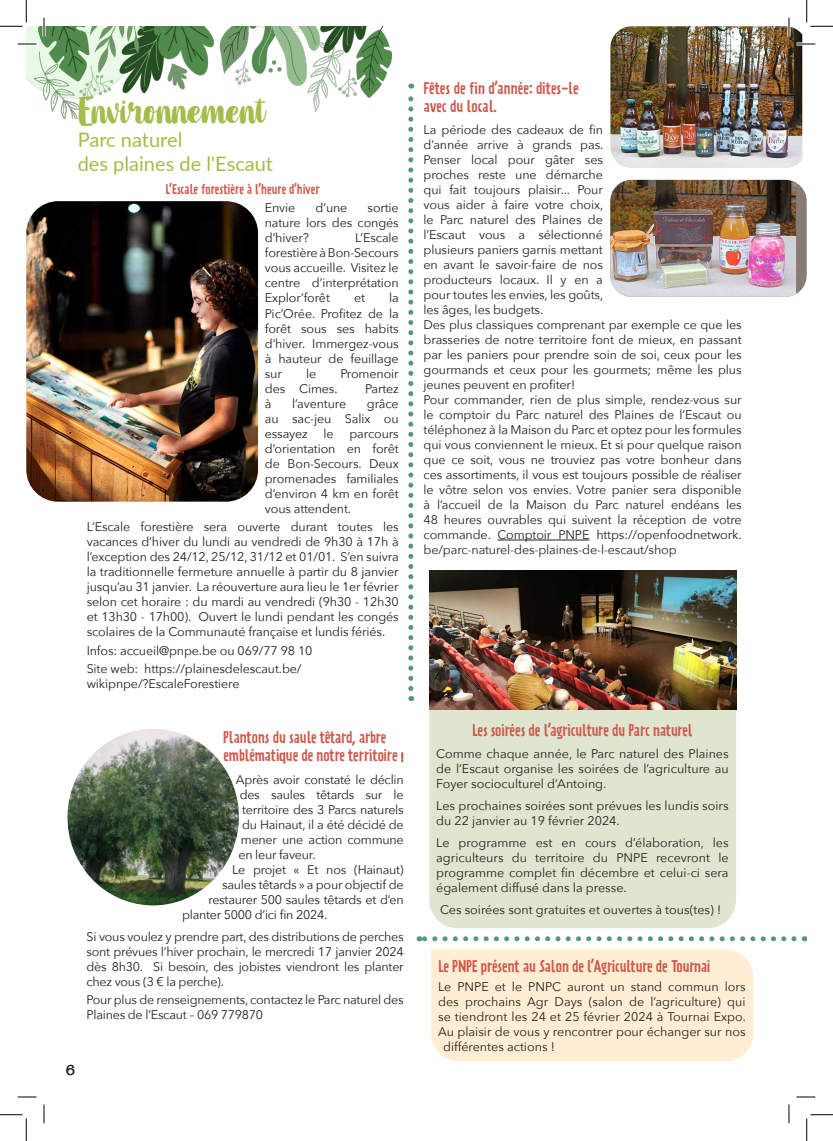
<style>
.page{position:relative;width:833px;height:1141px;background:#fff}
.page>*{position:absolute;margin:0;border:0;box-sizing:border-box;transform-origin:0 0}
.t1{font:31.25px "Mahoni Free Personal Use";color:#a3bd4a}
.t2{font:20px "Lato";color:#a3bd4a}
.t3{font:15px/18px "Prater Sans Pro";letter-spacing:-.02em;color:#ce594c}
.t4{font:600 15px "American Typewriter";color:#231f20}
.t5{font:12.5px/15px "Avenir Next";letter-spacing:-.01em;color:#231f20;text-align:justify}
.t6{font:12.5px "Prater Sans Pro";letter-spacing:-.015em;color:#ce594c}
.s1{font-family:"Myriad Pro";font-size:12.5px}
</style>
<div class="page">
<img style="left:26px;top:26px;width:365px;height:93px">
<img style="left:67px;top:729px;width:172px;height:177px">
<hr style="left:497px;top:539px;width:92px;height:1px;background:#231f20">
<div style="left:429px;top:709px;width:306px;height:219px;background:#e0e5cf"></div>
<div style="left:431px;top:949px;width:322px;height:112px;background:#ffeed4"></div>
<img style="left:429px;top:570px;width:306px;height:139px">
<img style="left:26px;top:201px;width:232px;height:300px">
<img style="left:610px;top:26px;width:191px;height:142px">
<div style="left:610px;top:180px;width:196px;height:117px;background:#897b72;border-radius:21px"></div>
<img style="left:610px;top:180px;width:185px;height:117px">
<svg style="left:408px;top:84px;width:5px;height:604px"></svg>
<svg style="left:419px;top:936px;width:374px;height:5px"></svg>
<svg style="left:18px;top:42px;width:18px;height:4px"></svg>
<svg style="left:796px;top:42px;width:18px;height:4px"></svg>
<svg style="left:42px;top:18px;width:4px;height:18px"></svg>
<svg style="left:43px;top:1104px;width:1px;height:19px"></svg>
<svg style="left:786px;top:18px;width:4px;height:18px"></svg>
<svg style="left:789px;top:1104px;width:1px;height:19px"></svg>
<svg style="left:18px;top:44px;width:18px;height:1px"></svg>
<svg style="left:796px;top:44px;width:18px;height:1px"></svg>
<svg style="left:18px;top:1096px;width:18px;height:1px"></svg>
<svg style="left:796px;top:1096px;width:18px;height:1px"></svg>
<svg style="left:44px;top:18px;width:1px;height:18px"></svg>
<svg style="left:44px;top:1104px;width:1px;height:19px"></svg>
<svg style="left:788px;top:18px;width:1px;height:18px"></svg>
<svg style="left:788px;top:1104px;width:1px;height:19px"></svg>
<svg style="left:0;top:0;width:27px;height:27px"></svg>
<svg style="left:0;top:1114px;width:27px;height:26px"></svg>
<svg style="left:806px;top:0;width:26px;height:27px"></svg>
<svg style="left:806px;top:1114px;width:26px;height:26px"></svg>
<p class="t1" style="left:79px;top:96px;width:188px">Environnement</p>
<p class="t2" style="left:78px;top:125px;width:106px">Parc naturel</p>
<p class="t2" style="left:78px;top:149px;width:197px">des plaines de l'Escaut</p>
<p class="t6" style="left:165px;top:181px;width:156px">L’Escale forestière à l’heure d’hiver</p>
<p class="t5" style="left:265px;top:200px;width:32px">Envie</p>
<p class="t5" style="left:315px;top:200px;width:33px">d’une</p>
<p class="t5" style="left:265px;top:200px;width:135px;text-indent:103px">sortie nature lors des congés d’hiver?</p>
<p class="t5" style="left:265px;top:230px;width:135px;text-indent:90px">L’Escale forestière à Bon-Secours vous accueille. Visitez le centre d’interprétation Explor’forêt</p>
<p class="t5" style="left:265px;top:290px;width:135px;text-indent:124px">la Pic’Orée. Profitez de la forêt sous ses habits d’hiver. Immergez-vous à hauteur de feuillage sur</p>
<p class="t5" style="left:354px;top:290px;width:12px">et</p>
<p class="t5" style="left:306px;top:365px;width:12px">le</p>
<p class="t5" style="left:340px;top:365px;width:60px">Promenoir</p>
<p class="t5" style="left:265px;top:380px;width:74px">des Cimes.</p>
<p class="t5" style="left:365px;top:380px;width:35px">Partez</p>
<p class="t5" style="left:265px;top:395px;width:8px">à</p>
<p class="t5" style="left:292px;top:395px;width:55px">l’aventure</p>
<p class="t5" style="left:265px;top:395px;width:135px;text-indent:102px">grâce au sac-jeu Salix ou essayez</p>
<p class="t5" style="left:323px;top:425px;width:12px">le</p>
<p class="t5" style="left:265px;top:425px;width:135px;text-indent:85px">parcours d’orientation en forêt de Bon-Secours. Deux promenades familiales d’environ 4 km en forêt vous attendent.</p>
<p class="t5" style="left:87px;top:518px;width:313px">L’Escale forestière sera ouverte durant toutes les vacances d’hiver du lundi au vendredi de 9h30 à 17h à l’exception des 24/12, 25/12, 31/12 et 01/01. S’en suivra la traditionnelle fermeture annuelle à partir du 8 janvier jusqu’au 31 janvier. La réouverture aura lieu le 1er février selon cet horaire : du mardi au vendredi (9h30 - 12h30 et 13h30 - 17h00). Ouvert le lundi pendant les congés scolaires de la Communauté française et lundis fériés.</p>
<p class="t5" style="left:87px;top:642px;width:227px">Infos: accueil@pnpe.be ou 069/77 98 10</p>
<p class="t5" style="left:87px;top:661px;width:216px">Site web: https://plainesdelescaut.be/ wikipnpe/?EscaleForestiere</p>
<p class="t3" style="left:223px;top:728px;width:182px">Plantons du saule têtard, arbre emblématique de notre territoire <span class="s1">!</span></p>
<p class="t5" style="left:236px;top:771px;width:169px">Après avoir constaté le déclin</p>
<p class="t5" style="left:239px;top:786px;width:165px">des saules têtards sur le</p>
<p class="t5" style="left:242px;top:801px;width:163px">territoire des 3 Parcs naturels</p>
<p class="t5" style="left:242px;top:816px;width:163px">du Hainaut, il a été décidé de</p>
<p class="t5" style="left:241px;top:831px;width:164px">mener une action commune</p>
<p class="t5" style="left:238px;top:846px;width:79px">en leur faveur.</p>
<p class="t5" style="left:232px;top:861px;width:173px">Le projet « Et nos (Hainaut)</p>
<p class="t5" style="left:222px;top:876px;width:183px">saules têtards » a pour objectif de</p>
<p class="t5" style="left:208px;top:891px;width:197px">restaurer 500 saules têtards et d’en</p>
<p class="t5" style="left:182px;top:906px;width:147px">planter 5000 d’ici fin 2024.</p>
<p class="t5" style="left:86px;top:928px;width:318px">Si vous voulez y prendre part, des distributions de perches sont prévues l’hiver prochain, le mercredi 17 janvier 2024 dès 8h30. Si besoin, des jobistes viendront les planter chez vous (3 € la perche).</p>
<p class="t5" style="left:86px;top:991px;width:318px">Pour plus de renseignements, contactez le Parc naturel des<br>Plaines de l’Escaut – 069 779870</p>
<p class="t4" style="left:66px;top:1058px;width:11px">6</p>
<p class="t3" style="left:423px;top:79px;width:156px">Fêtes de fin d’année: dites-le avec du local.</p>
<p class="t5" style="left:423px;top:121px;width:181px">La période des cadeaux de fin d’année arrive à grands pas.<br>Penser local pour gâter ses proches reste une démarche qui fait toujours plaisir... Pour vous aider à faire votre choix, le Parc naturel des Plaines de l’Escaut vous a sélectionné plusieurs paniers garnis mettant en avant le savoir-faire de nos producteurs locaux. Il y en a pour toutes les envies, les goûts, les âges, les budgets.</p>
<p class="t5" style="left:423px;top:316px;width:319px">Des plus classiques comprenant par exemple ce que les brasseries de notre territoire font de mieux, en passant par les paniers pour prendre soin de soi, ceux pour les gourmands et ceux pour les gourmets; même les plus jeunes peuvent en profiter!</p>
<p class="t5" style="left:423px;top:391px;width:319px">Pour commander, rien de plus simple, rendez-vous sur le comptoir du Parc naturel des Plaines de l’Escaut ou téléphonez à la Maison du Parc et optez pour les formules qui vous conviennent le mieux. Et si pour quelque raison que ce soit, vous ne trouviez pas votre bonheur dans ces assortiments, il vous est toujours possible de réaliser le vôtre selon vos envies. Votre panier sera disponible à l’accueil de la Maison du Parc naturel endéans les 48 heures ouvrables qui suivent la réception de votre commande. Comptoir PNPE https://openfoodnetwork. be/parc-naturel-des-plaines-de-l-escaut/shop</p>
<p class="t3" style="left:472px;top:721px;width:222px">Les soirées de l’agriculture du Parc naturel</p>
<p class="t5" style="left:436px;top:745px;width:294px">Comme chaque année, le Parc naturel des Plaines de l’Escaut organise les soirées de l’agriculture au Foyer socioculturel d’Antoing.</p>
<p class="t5" style="left:436px;top:797px;width:294px">Les prochaines soirées sont prévues les lundis soirs du 22 janvier au 19 février 2024.</p>
<p class="t5" style="left:436px;top:834px;width:294px">Le programme est en cours d’élaboration, les agriculteurs du territoire du PNPE recevront le programme complet fin décembre et celui-ci sera également diffusé dans la presse.</p>
<p class="t5" style="left:440px;top:901px;width:282px">Ces soirées sont gratuites et ouvertes à tous(tes) !</p>
<p class="t3" style="left:438px;top:957px;width:274px">Le PNPE présent au Salon de l’Agriculture de Tournai</p>
<p class="t5" style="left:438px;top:978px;width:309px">Le PNPE et le PNPC auront un stand commun lors</p>
<p class="t5" style="left:438px;top:993px;width:309px">des prochains Agr Days (salon de l’agriculture) qui</p>
<p class="t5" style="left:438px;top:1008px;width:309px">se tiendront les 24 et 25 février 2024 à Tournai Expo.</p>
<p class="t5" style="left:438px;top:1023px;width:309px">Au plaisir de vous y rencontrer pour échanger sur nos</p>
<p class="t5" style="left:443px;top:1038px;width:113px">différentes actions !</p>
</div>
